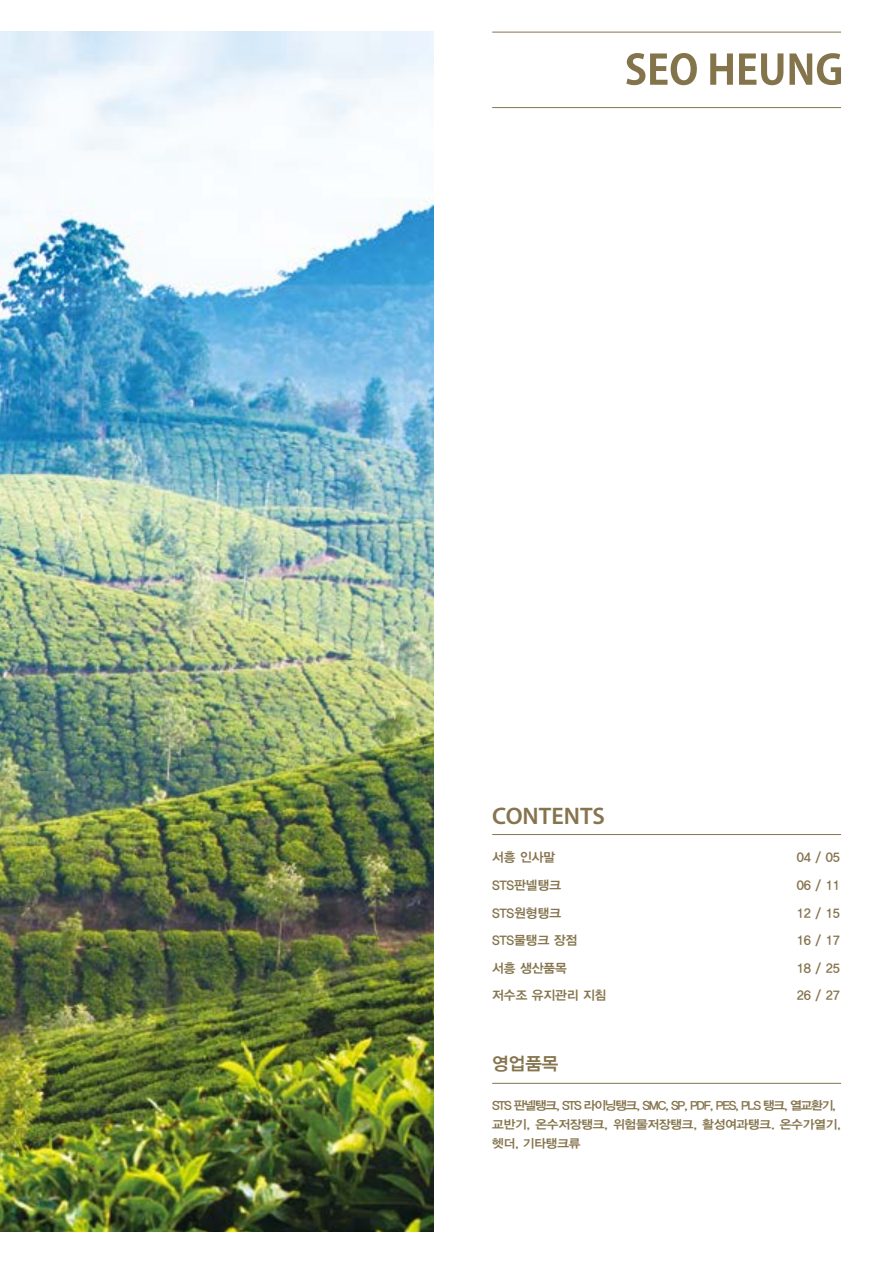
<style>
.page{position:relative;width:893px;height:1263px;background:#fff}
.page>*{position:absolute;margin:0;border:0;box-sizing:border-box;transform-origin:0 0}
.t1{font:600 24px "Myriad Pro";color:#85744d}
.t2{font:18px "YDIYGO340";color:#85744d}
.t3{font:12.75px "YDIYGO340";color:#85744d}
.t4{font:12.15px/18.8px "YDIYGO340";letter-spacing:-.02em;color:#85744d;scale:1.05 1}
</style>
<div class="page">
<hr style="left:492px;top:834px;width:349px;height:1px;background:#85744d">
<svg style="left:626px;top:53px;width:71px;height:32px"></svg>
<svg style="left:710px;top:53px;width:23px;height:32px"></svg>
<svg style="left:739px;top:53px;width:44px;height:32px"></svg>
<svg style="left:789px;top:53px;width:52px;height:32px"></svg>
<hr style="left:492px;top:32px;width:349px;height:1px;background:#84744c">
<hr style="left:492px;top:107px;width:349px;height:1px;background:#84744c">
<hr style="left:492px;top:1083px;width:349px;height:1px;background:#85744d">
<img style="left:0;top:32px;width:434px;height:1199px">
<h1 class="t1" style="left:492px;top:800px;width:114px">CONTENTS</h1>
<p class="t3" style="left:492px;top:850px;width:65px">서흥 인사말</p>
<p class="t3" style="left:797px;top:850px;width:45px">04 / 05</p>
<p class="t3" style="left:492px;top:878px;width:70px">STS판넬탱크</p>
<p class="t3" style="left:797px;top:878px;width:45px">06 / 11</p>
<p class="t3" style="left:492px;top:905px;width:70px">STS원형탱크</p>
<p class="t3" style="left:797px;top:905px;width:45px">12 / 15</p>
<p class="t3" style="left:492px;top:933px;width:87px">STS물탱크 장점</p>
<p class="t3" style="left:797px;top:933px;width:45px">16 / 17</p>
<p class="t3" style="left:492px;top:960px;width:76px">서흥 생산품목</p>
<p class="t3" style="left:797px;top:960px;width:45px">18 / 25</p>
<p class="t3" style="left:492px;top:988px;width:116px">저수조 유지관리 지침</p>
<p class="t3" style="left:797px;top:988px;width:45px">26 / 27</p>
<h2 class="t2" style="left:492px;top:1053px;width:68px">영업품목</h2>
<p class="t4" style="left:492px;top:1096px;width:334px">STS 판넬탱크, STS 라이닝탱크, SMC, SP, PDF, PES, PLS 탱크, 열교환기, 교반기, 온수저장탱크, 위험물저장탱크, 활성여과탱크. 온수가열기, 헷더, 기타탱크류</p>
</div>
